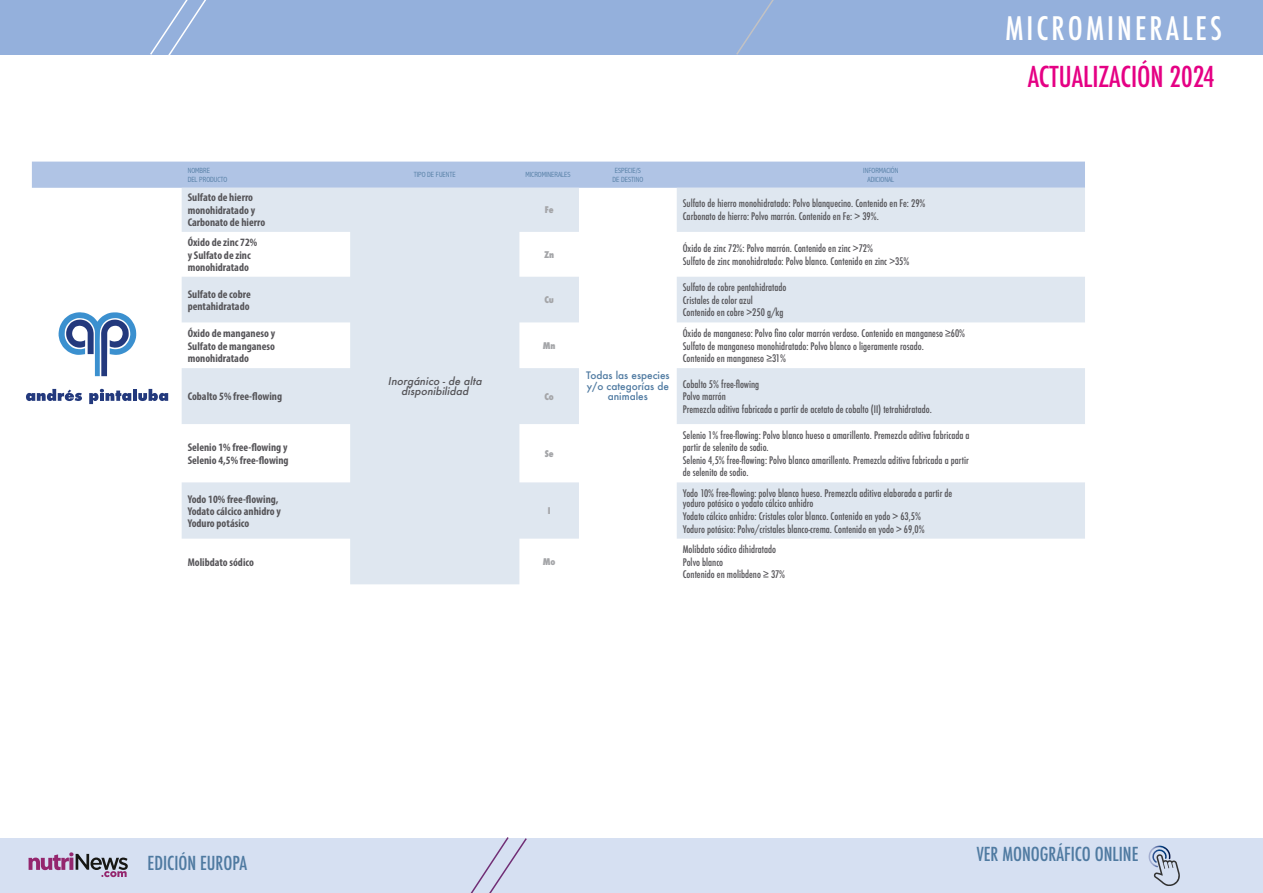
<style>
.page{position:relative;width:1263px;height:893px;background:#fff}
.page>*{position:absolute;margin:0;border:0;box-sizing:border-box;transform-origin:0 0}
.t1{font:500 condensed 31.5px "Futura";letter-spacing:.1em;color:#fff}
.t2{font:500 condensed 28.05px "Futura";color:#e50084}
.t3{font:500 condensed 18.75px "Futura";color:#4f7aa1}
.t4{font:700 condensed 11.25px/12.1px "Myriad Pro";color:#555458}
.t5{font:italic 500 10.5px/10.5px "Futura";color:#555458;text-align:center}
.t6{font:500 condensed 10.2px/12.6px "Futura";color:#555458}
.t7{font:500 10.05px/10.5px "Futura";color:#4f7aa1;text-align:center}
.t8{font:800 condensed 9px "Futura";color:#a4a5a8}
.t9{font:300 condensed 7.5px/9px "Abadi";color:#4f7aa1;text-align:center}
</style>
<div class="page">
<div style="left:32px;top:162px;width:1053px;height:26px;background:#b0c4e5"></div>
<svg style="left:182px;top:188px;width:903px;height:396px;fill:#dfe7f0"></svg>
<div style="left:0;top:838px;width:1263px;height:55px;background:#d6e0f2"></div>
<svg style="left:470px;top:837px;width:57px;height:56px"></svg>
<div style="left:0;top:0;width:1263px;height:55px;background:#94b0dc"></div>
<svg style="left:736px;top:0;width:38px;height:55px"></svg>
<svg style="left:150px;top:0;width:56px;height:55px"></svg>
<svg style="left:1148px;top:845px;width:32px;height:41px"></svg>
<svg style="left:28px;top:852px;width:100px;height:25px"></svg>
<svg style="left:138px;top:389px;width:30px;height:12px"></svg>
<hr style="left:133px;top:389px;width:4px;height:12px;background:#23397d">
<svg style="left:89px;top:389px;width:42px;height:15px"></svg>
<svg style="left:26px;top:389px;width:56px;height:12px"></svg>
<svg style="left:58px;top:312px;width:78px;height:64px"></svg>
<p class="t9" style="left:188px;top:166px;width:41px;text-align:left">NOMBRE<br>DEL PRODUCTO</p>
<p class="t9" style="left:414px;top:170px;width:44px">TIPO DE FUENTE</p>
<p class="t9" style="left:525px;top:170px;width:47px">MICROMINERALES</p>
<p class="t9" style="left:612px;top:166px;width:32px">ESPECIE/S<br>DE DESTINO</p>
<p class="t9" style="left:863px;top:166px;width:37px">INFORMACIÓN<br>ADICIONAL</p>
<p class="t4" style="left:188px;top:191px;width:79px">Sulfato de hierro monohidratado y<br>Carbonato de hierro</p>
<p class="t6" style="left:683px;top:197px;width:244px">Sulfato de hierro monohidratado: Polvo blanquecino. Contenido en Fe: 29%<br>Carbonato de hierro: Polvo marrón. Contenido en Fe: &gt; 39%.</p>
<p class="t8" style="left:545px;top:204px;width:10px">Fe</p>
<p class="t4" style="left:188px;top:236px;width:71px">Óxido de zinc 72% y Sulfato de zinc monohidratado</p>
<p class="t8" style="left:544px;top:249px;width:12px">Zn</p>
<p class="t6" style="left:683px;top:242px;width:228px">Óxido de zinc 72%: Polvo marrón. Contenido en zinc &gt;72%<br>Sulfato de zinc monohidratado: Polvo blanco. Contenido en zinc &gt;35%</p>
<p class="t4" style="left:188px;top:288px;width:65px">Sulfato de cobre pentahidratado</p>
<p class="t8" style="left:544px;top:294px;width:11px">Cu</p>
<p class="t4" style="left:188px;top:327px;width:89px;text-align:justify">Óxido de manganeso y Sulfato de manganeso monohidratado</p>
<p class="t8" style="left:543px;top:340px;width:14px">Mn</p>
<p class="t5" style="left:388px;top:375px;width:98px">Inorgánico - de alta disponibilidad</p>
<p class="t4" style="left:188px;top:390px;width:96px">Cobalto 5% free-flowing</p>
<p class="t8" style="left:544px;top:390px;width:11px">Co</p>
<p class="t4" style="left:188px;top:441px;width:102px">Selenio 1% free-flowing y<br>Selenio 4,5% free-flowing</p>
<p class="t8" style="left:545px;top:447px;width:11px">Se</p>
<p class="t4" style="left:188px;top:492px;width:95px">Yodo 10% free-flowing,<br>Yodato cálcico anhidro y<br>Yoduro potásico</p>
<p class="t8" style="left:548px;top:505px;width:4px">I</p>
<p class="t4" style="left:188px;top:556px;width:68px">Molibdato sódico</p>
<p class="t8" style="left:543px;top:556px;width:14px">Mo</p>
<p class="t7" style="left:586px;top:370px;width:85px">Todas las especies y/o categorías de animales</p>
<p class="t6" style="left:683px;top:281px;width:105px">Sulfato de cobre pentahidratado<br>Cristales de color azul<br>Contenido en cobre &gt;250 g/kg</p>
<p class="t6" style="left:683px;top:327px;width:284px">Óxido de manganeso: Polvo fino color marrón verdoso. Contenido en manganeso ≥60%<br>Sulfato de manganeso monohidratado: Polvo blanco o ligeramente rosado.<br>Contenido en manganeso ≥31%</p>
<p class="t6" style="left:683px;top:378px;width:251px">Cobalto 5% free-flowing<br>Polvo marrón<br>Premezcla aditiva fabricada a partir de acetato de cobalto (II) tetrahidratado.</p>
<p class="t6" style="left:683px;top:428px;width:288px">Selenio 1% free-flowing: Polvo blanco hueso a amarillento. Premezcla aditiva fabricada a partir de selenito de sodio.<br>Selenio 4,5% free-flowing: Polvo blanco amarillento. Premezcla aditiva fabricada a partir de selenito de sodio.</p>
<p class="t6" style="left:683px;top:488px;width:271px;line-height:10.5px">Yodo 10% free-flowing: polvo blanco hueso. Premezcla aditiva elaborada a partir de yoduro potásico o yodato cálcico anhidro</p>
<p class="t6" style="left:683px;top:510px;width:243px">Yodato cálcico anhidro: Cristales color blanco. Contenido en yodo &gt; 63,5%<br>Yoduro potásico: Polvo/cristales blanco-crema. Contenido en yodo &gt; 69,0%</p>
<p class="t6" style="left:683px;top:543px;width:104px">Molibdato sódico dihidratado<br>Polvo blanco<br>Contenido en molibdeno ≥ 37%</p>
<h1 class="t1" style="left:1005px;top:9px;width:218px">MICROMINERALES</h1>
<h2 class="t2" style="left:1028px;top:59px;width:189px">ACTUALIZACIÓN 2024</h2>
<h3 class="t3" style="left:148px;top:851px;width:101px">EDICIÓN EUROPA</h3>
<h3 class="t3" style="left:977px;top:842px;width:163px">VER MONOGRÁFICO ONLINE</h3>
</div>
